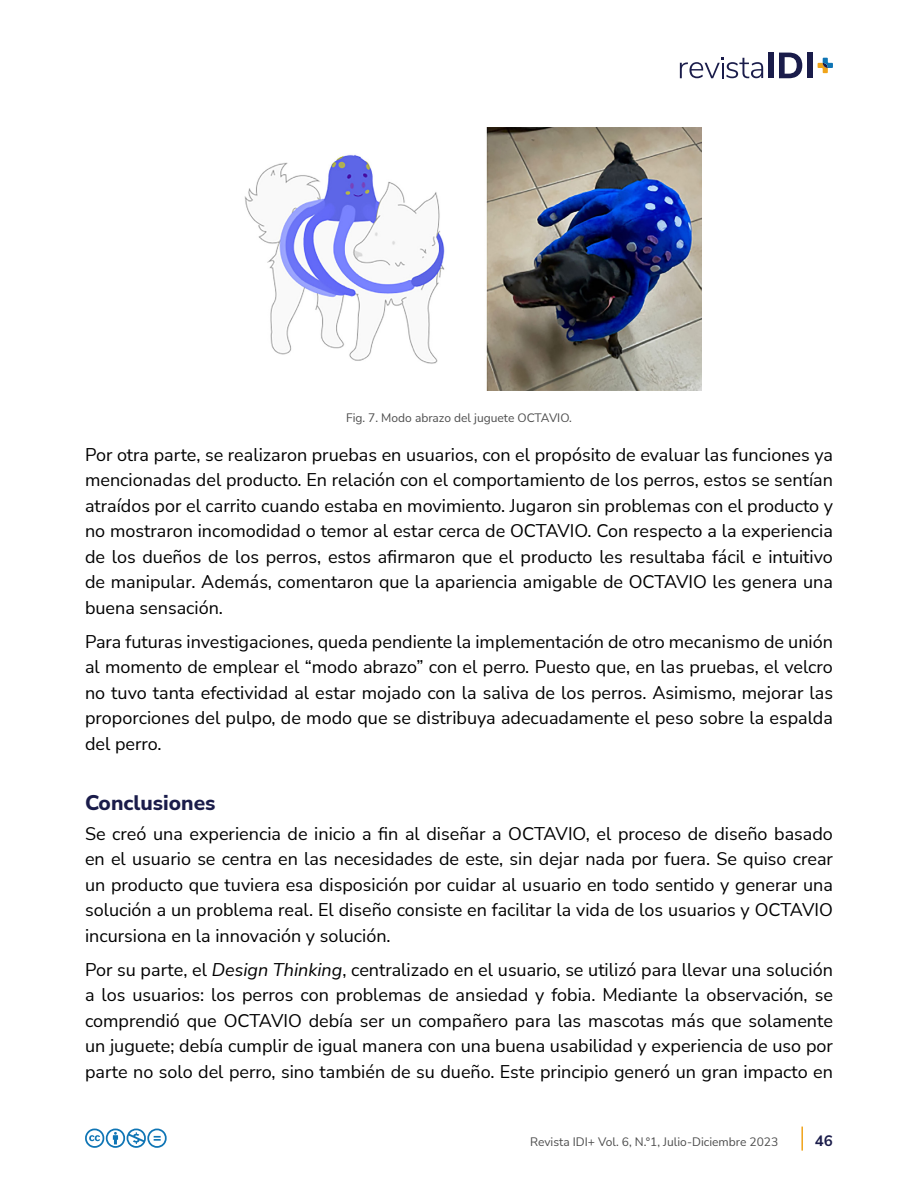
<style>
.page{position:relative;width:918px;height:1188px;background:#fff}
.page>*{position:absolute;margin:0;border:0;box-sizing:border-box;transform-origin:0 0}
.Titulo_seccion{font:800 21px "Nunito Sans";color:#1a1c4a}
.Parrafo{font:18px/25.5px "Nunito Sans";color:#000;text-align:justify}
.t1{font:700 15px "Nunito Sans";color:#1a1c4a}
.Figura{font:12px "Nunito Sans";color:#4d4d4d}
.s1{font-style:italic}
</style>
<div class="page">
<hr style="left:801px;top:1127px;width:2px;height:24px;background:#f0a31a">
<svg style="left:818px;top:58px;width:15px;height:15px"></svg>
<div style="left:768px;top:53px;width:6px;height:25px;background:#1a1c4a"></div>
<svg style="left:779px;top:53px;width:23px;height:25px"></svg>
<div style="left:807px;top:53px;width:5px;height:25px;background:#1a1c4a"></div>
<svg style="left:680px;top:58px;width:83px;height:20px"></svg>
<svg style="left:85px;top:1129px;width:82px;height:19px"></svg>
<img style="left:244px;top:128px;width:458px;height:262px">
<p class="Figura" style="left:346px;top:410px;width:227px">Fig. 7. Modo abrazo del juguete OCTAVIO.</p>
<p class="Parrafo" style="left:85px;top:441px;width:750px">Por otra parte, se realizaron pruebas en usuarios, con el propósito de evaluar las funciones ya mencionadas del producto. En relación con el comportamiento de los perros, estos se sentían atraídos por el carrito cuando estaba en movimiento. Jugaron sin problemas con el producto y no mostraron incomodidad o temor al estar cerca de OCTAVIO. Con respecto a la experiencia de los dueños de los perros, estos afirmaron que el producto les resultaba fácil e intuitivo de manipular. Además, comentaron que la apariencia amigable de OCTAVIO les genera una buena sensación.</p>
<p class="Parrafo" style="left:85px;top:628px;width:749px">Para futuras investigaciones, queda pendiente la implementación de otro mecanismo de unión al momento de emplear el “modo abrazo” con el perro. Puesto que, en las pruebas, el velcro no tuvo tanta efectividad al estar mojado con la saliva de los perros. Asimismo, mejorar las proporciones del pulpo, de modo que se distribuya adecuadamente el peso sobre la espalda del perro.</p>
<p class="Titulo_seccion" style="left:85px;top:788px;width:132px">Conclusiones</p>
<p class="Parrafo" style="left:85px;top:820px;width:750px">Se creó una experiencia de inicio a fin al diseñar a OCTAVIO, el proceso de diseño basado en el usuario se centra en las necesidades de este, sin dejar nada por fuera. Se quiso crear un producto que tuviera esa disposición por cuidar al usuario en todo sentido y generar una solución a un problema real. El diseño consiste en facilitar la vida de los usuarios y OCTAVIO incursiona en la innovación y solución.</p>
<p class="Parrafo" style="left:85px;top:956px;width:749px">Por su parte, el <span class="s1">Design Thinking</span>, centralizado en el usuario, se utilizó para llevar una solución a los usuarios: los perros con problemas de ansiedad y fobia. Mediante la observación, se comprendió que OCTAVIO debía ser un compañero para las mascotas más que solamente un juguete; debía cumplir de igual manera con una buena usabilidad y experiencia de uso por parte no solo del perro, sino también de su dueño. Este principio generó un gran impacto en</p>
<p class="Figura" style="left:530px;top:1133px;width:250px">Revista IDI+ Vol. 6, N.°1, Julio-Diciembre 2023</p>
<p class="t1" style="left:815px;top:1130px;width:19px">46</p>
</div>
